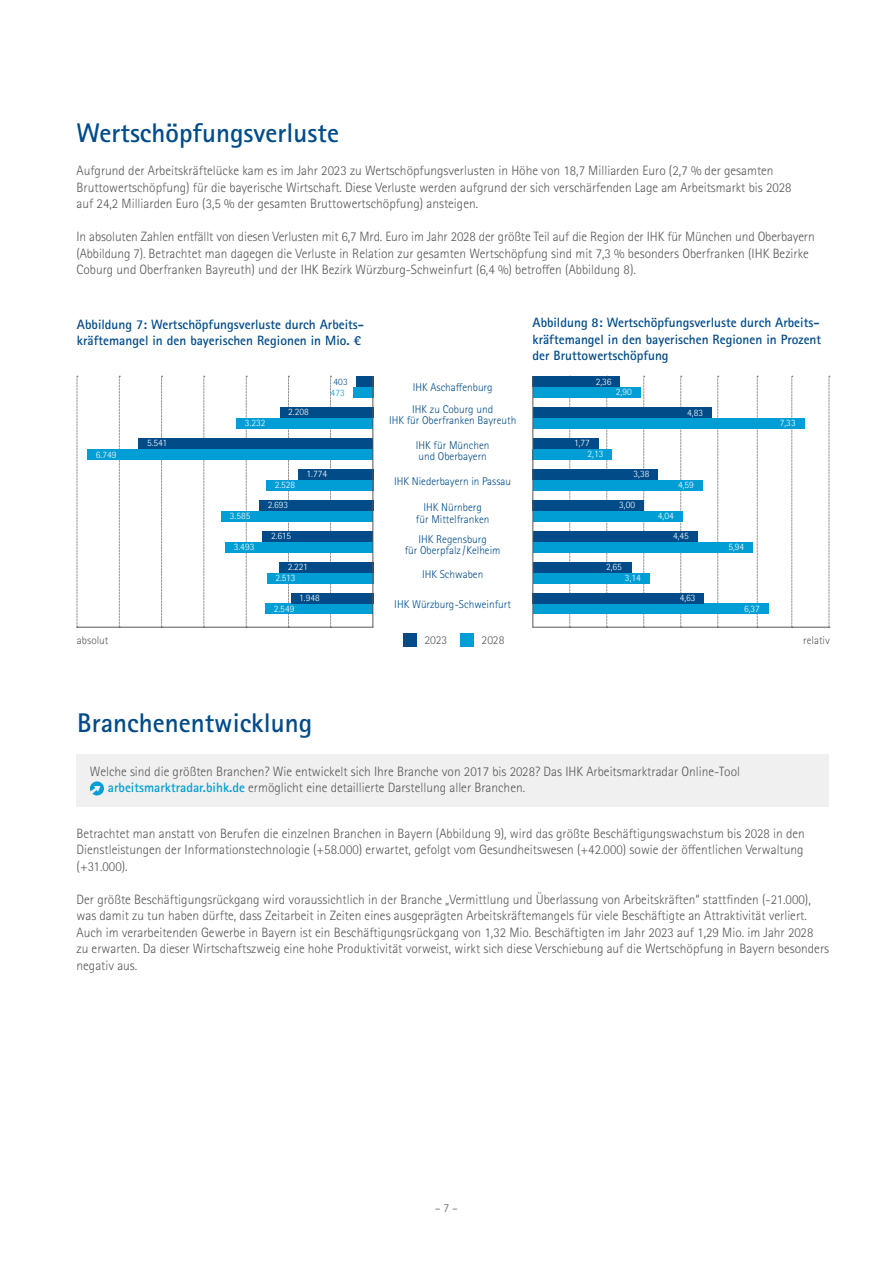
<style>
.page{position:relative;width:893px;height:1263px;background:#fff}
.page>*{position:absolute;margin:0;border:0;box-sizing:border-box;transform-origin:0 0}
.t1{font:700 27px "Rotis Sans Serif Std";color:#004b88}
.t2{font:300 13.5px/16.5px "Rotis Sans Serif Std";color:#575756}
.t3{font:700 13.5px/16.5px "Rotis Sans Serif Std";color:#004b88}
.t4{font:300 12px "Rotis Sans Serif Std";color:#575756}
.t5{font:300 11.25px/24.3px "Rotis Sans Serif Std";color:#004b88;text-align:center}
.t6{font:300 11.25px "Rotis Sans Serif Std";color:#575756}
.t7{font:300 9.75px "Rotis Sans Serif Std";color:#fff}
.t8{font:300 9.75px "Rotis Sans Serif Std";color:#004b88}
.t9{font:300 9.75px "Rotis Sans Serif Std";color:#009ed4}
.s1{font-weight:700;color:#009ed4}
</style>
<div class="page">
<svg style="left:288px;top:376px;width:1px;height:251px"></svg>
<svg style="left:330px;top:376px;width:2px;height:251px"></svg>
<svg style="left:570px;top:398px;width:1px;height:229px"></svg>
<svg style="left:607px;top:398px;width:1px;height:229px"></svg>
<svg style="left:644px;top:376px;width:1px;height:251px"></svg>
<svg style="left:680px;top:376px;width:2px;height:251px"></svg>
<svg style="left:717px;top:376px;width:2px;height:251px"></svg>
<svg style="left:792px;top:376px;width:1px;height:251px"></svg>
<svg style="left:757px;top:376px;width:1px;height:251px"></svg>
<svg style="left:829px;top:376px;width:1px;height:252px"></svg>
<svg style="left:246px;top:376px;width:1px;height:251px"></svg>
<svg style="left:161px;top:376px;width:2px;height:251px"></svg>
<svg style="left:204px;top:376px;width:1px;height:251px"></svg>
<svg style="left:119px;top:376px;width:1px;height:251px"></svg>
<svg style="left:77px;top:376px;width:1px;height:251px"></svg>
<div style="left:403px;top:633px;width:14px;height:14px;background:#004b88"></div>
<div style="left:461px;top:633px;width:13px;height:14px;background:#009ed4"></div>
<hr style="left:77px;top:627px;width:296px;height:1px;background:#575756">
<hr style="left:532px;top:627px;width:297px;height:1px;background:#575756">
<div style="left:353px;top:387px;width:20px;height:11px;background:#009ed4"></div>
<div style="left:356px;top:376px;width:17px;height:11px;background:#004b88"></div>
<div style="left:236px;top:418px;width:137px;height:11px;background:#009ed4"></div>
<div style="left:280px;top:407px;width:93px;height:11px;background:#004b88"></div>
<div style="left:87px;top:449px;width:286px;height:11px;background:#009ed4"></div>
<div style="left:139px;top:438px;width:234px;height:11px;background:#004b88"></div>
<div style="left:266px;top:480px;width:107px;height:11px;background:#009ed4"></div>
<div style="left:298px;top:469px;width:75px;height:11px;background:#004b88"></div>
<div style="left:221px;top:511px;width:152px;height:11px;background:#009ed4"></div>
<div style="left:259px;top:500px;width:114px;height:11px;background:#004b88"></div>
<div style="left:225px;top:542px;width:148px;height:11px;background:#009ed4"></div>
<div style="left:262px;top:531px;width:111px;height:11px;background:#004b88"></div>
<div style="left:267px;top:573px;width:106px;height:10px;background:#009ed4"></div>
<div style="left:279px;top:562px;width:94px;height:11px;background:#004b88"></div>
<div style="left:265px;top:603px;width:108px;height:11px;background:#009ed4"></div>
<div style="left:291px;top:593px;width:82px;height:10px;background:#004b88"></div>
<div style="left:533px;top:387px;width:107px;height:11px;background:#009ed4"></div>
<div style="left:533px;top:376px;width:87px;height:11px;background:#004b88"></div>
<div style="left:533px;top:418px;width:271px;height:11px;background:#009ed4"></div>
<div style="left:533px;top:407px;width:179px;height:11px;background:#004b88"></div>
<div style="left:533px;top:449px;width:79px;height:11px;background:#009ed4"></div>
<div style="left:533px;top:438px;width:65px;height:11px;background:#004b88"></div>
<div style="left:533px;top:480px;width:169px;height:11px;background:#009ed4"></div>
<div style="left:533px;top:469px;width:125px;height:11px;background:#004b88"></div>
<div style="left:533px;top:511px;width:149px;height:11px;background:#009ed4"></div>
<div style="left:533px;top:500px;width:111px;height:11px;background:#004b88"></div>
<div style="left:533px;top:542px;width:220px;height:10px;background:#009ed4"></div>
<div style="left:533px;top:531px;width:164px;height:11px;background:#004b88"></div>
<div style="left:533px;top:573px;width:116px;height:10px;background:#009ed4"></div>
<div style="left:533px;top:562px;width:98px;height:11px;background:#004b88"></div>
<div style="left:533px;top:603px;width:235px;height:11px;background:#009ed4"></div>
<div style="left:533px;top:593px;width:171px;height:10px;background:#004b88"></div>
<hr style="left:372px;top:376px;width:1px;height:251px;background:#575756">
<hr style="left:532px;top:376px;width:1px;height:251px;background:#575756">
<div style="left:77px;top:754px;width:752px;height:52px;background:#f0f0f0"></div>
<svg style="left:90px;top:781px;width:14px;height:14px"></svg>
<h1 class="t1" style="left:77px;top:116px;width:264px">Wertschöpfungsverluste</h1>
<p class="t2" style="left:77px;top:163px;width:716px">Aufgrund der Arbeitskräftelücke kam es im Jahr 2023 zu Wertschöpfungsverlusten in Höhe von 18,7 Milliarden Euro (2,7 % der gesamten<br>Bruttowertschöpfung) für die bayerische Wirtschaft. Diese Verluste werden aufgrund der sich verschärfenden Lage am Arbeitsmarkt bis 2028 auf 24,2 Milliarden Euro (3,5 % der gesamten Bruttowertschöpfung) ansteigen.</p>
<p class="t2" style="left:77px;top:229px;width:740px">In absoluten Zahlen entfällt von diesen Verlusten mit 6,7 Mrd. Euro im Jahr 2028 der größte Teil auf die Region der IHK für München und Oberbayern (Abbildung 7). Betrachtet man dagegen die Verluste in Relation zur gesamten Wertschöpfung sind mit 7,3 % besonders Oberfranken (IHK Bezirke<br>Coburg und Oberfranken Bayreuth) und der IHK Bezirk Würzburg-Schweinfurt (6,4 %) betroffen (Abbildung 8).</p>
<p class="t3" style="left:77px;top:316px;width:289px">Abbildung 7: Wertschöpfungsverluste durch Arbeits&shy;kräftemangel in den bayerischen Regionen in Mio. €</p>
<p class="t3" style="left:532px;top:314px;width:290px">Abbildung 8: Wertschöpfungsverluste durch Arbeits&shy;kräftemangel in den bayerischen Regionen in Prozent der Bruttowertschöpfung</p>
<p class="t7" style="left:96px;top:449px;width:22px">6.749</p>
<p class="t7" style="left:147px;top:437px;width:22px">5.541</p>
<p class="t8" style="left:334px;top:376px;width:16px">403</p>
<p class="t7" style="left:596px;top:376px;width:17px">2,36</p>
<p class="t5" style="left:412px;top:376px;width:82px;line-height:22.2px;text-align:left">IHK Aschaffenburg<br>IHK zu Coburg und</p>
<p class="t5" style="left:389px;top:409px;width:129px">IHK für Oberfranken Bayreuth<br>IHK für München</p>
<p class="t5" style="left:394px;top:444px;width:119px">und Oberbayern<br>IHK Niederbayern in Passau</p>
<p class="t5" style="left:416px;top:502px;width:75px;line-height:11.6px">IHK Nürnberg für Mittelfranken</p>
<p class="t5" style="left:405px;top:533px;width:97px;line-height:11.6px">IHK Regensburg<br>für Oberpfalz / Kelheim</p>
<p class="t5" style="left:422px;top:563px;width:63px">IHK Schwaben</p>
<p class="t5" style="left:394px;top:592px;width:118px">IHK Würzburg-Schweinfurt</p>
<p class="t7" style="left:616px;top:387px;width:17px">2,90</p>
<p class="t9" style="left:331px;top:387px;width:16px">473</p>
<p class="t7" style="left:288px;top:406px;width:22px">2.208</p>
<p class="t7" style="left:687px;top:407px;width:17px">4,83</p>
<p class="t7" style="left:245px;top:418px;width:22px">3.232</p>
<p class="t7" style="left:780px;top:418px;width:17px">7,33</p>
<p class="t7" style="left:574px;top:438px;width:17px">1,77</p>
<p class="t7" style="left:587px;top:448px;width:17px">2,13</p>
<p class="t7" style="left:307px;top:468px;width:22px">1.774</p>
<p class="t7" style="left:634px;top:468px;width:17px">3,38</p>
<p class="t7" style="left:619px;top:499px;width:17px">3,00</p>
<p class="t7" style="left:678px;top:479px;width:17px">4,59</p>
<p class="t7" style="left:275px;top:480px;width:22px">2.528</p>
<p class="t7" style="left:268px;top:499px;width:22px">2.693</p>
<p class="t7" style="left:271px;top:530px;width:22px">2.615</p>
<p class="t7" style="left:288px;top:561px;width:22px">2.221</p>
<p class="t7" style="left:299px;top:592px;width:22px">1.948</p>
<p class="t7" style="left:658px;top:510px;width:17px">4,04</p>
<p class="t7" style="left:230px;top:510px;width:22px">3.585</p>
<p class="t7" style="left:234px;top:541px;width:22px">3.493</p>
<p class="t7" style="left:673px;top:530px;width:17px">4,45</p>
<p class="t7" style="left:728px;top:541px;width:17px">5,94</p>
<p class="t7" style="left:606px;top:561px;width:17px">2,65</p>
<p class="t7" style="left:625px;top:572px;width:17px">3,14</p>
<p class="t7" style="left:275px;top:572px;width:22px">2.513</p>
<p class="t7" style="left:274px;top:603px;width:22px">2.549</p>
<p class="t7" style="left:680px;top:592px;width:17px">4,63</p>
<p class="t7" style="left:744px;top:603px;width:17px">6,37</p>
<p class="t6" style="left:77px;top:634px;width:33px">absolut</p>
<p class="t6" style="left:803px;top:634px;width:28px">relativ</p>
<p class="t4" style="left:424px;top:633px;width:24px">2023</p>
<p class="t4" style="left:482px;top:633px;width:24px">2028</p>
<h1 class="t1" style="left:77px;top:705px;width:237px">Branchenentwicklung</h1>
<p class="t2" style="left:108px;top:763px;width:634px;text-indent:-18px">Welche sind die größten Branchen? Wie entwickelt sich Ihre Branche von 2017 bis 2028? Das IHK Arbeitsmarktradar Online-Tool <span class="s1">arbeitsmarktradar.bihk.de</span> ermöglicht eine detaillierte Darstellung aller Branchen.</p>
<p class="t2" style="left:77px;top:825px;width:730px;text-align:justify">Betrachtet man anstatt von Berufen die einzelnen Branchen in Bayern (Abbildung 9), wird das größte Beschäftigungswachstum bis 2028 in den Dienstleistungen der Informationstechnologie (+58.000) erwartet, gefolgt vom Gesundheitswesen (+42.000) sowie der öffentlichen Verwaltung (+31.000).</p>
<p class="t2" style="left:77px;top:891px;width:754px">Der größte Beschäftigungsrückgang wird voraussichtlich in der Branche „Vermittlung und Überlassung von Arbeitskräften“ stattfinden (-21.000), was damit zu tun haben dürfte, dass Zeitarbeit in Zeiten eines ausgeprägten Arbeitskräftemangels für viele Beschäftigte an Attraktivität verliert.<br>Auch im verarbeitenden Gewerbe in Bayern ist ein Beschäftigungsrückgang von 1,32 Mio. Beschäftigten im Jahr 2023 auf 1,29 Mio. im Jahr 2028<br>zu erwarten. Da dieser Wirtschaftszweig eine hohe Produktivität vorweist, wirkt sich diese Verschiebung auf die Wertschöpfung in Bayern besonders negativ aus.</p>
<p class="t4" style="left:435px;top:1201px;width:25px">– 7 –</p>
</div>
